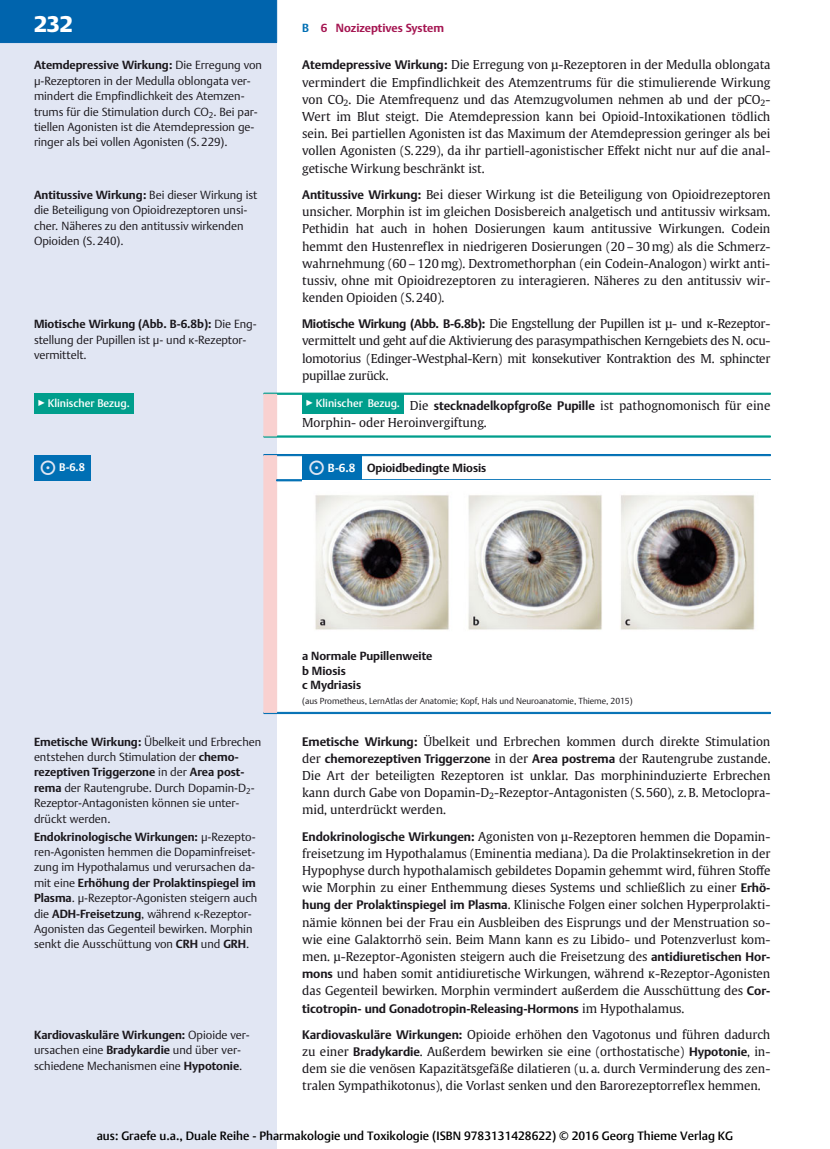
<style>
.page{position:relative;width:830px;height:1149px;background:#fff}
.page>*{position:absolute;margin:0;border:0;box-sizing:border-box;transform-origin:0 0}
.t1{font:22.35px "Adv T Te 9 dccad 3.B";color:#fff}
.t2{font:12.3px/17.2px "Adv TT1 c 81 c 27 a";color:#1a171c;text-align:justify}
.t3{font:12.3px "Adv TT1415 f 0 b 8.B";color:#1a171c}
.t4{font:500 12px "Thieme Argo 2011";color:#000}
.t5{font:11.7px/15.5px "Adv TT1875 e 499";color:#1a171c}
.t6{font:11.7px/15px "Adv TT1415 f 0 b 8.B";color:#1a171c}
.t7{font:11.7px "Adv TT1415 f 0 b 8.B";color:#a51652}
.t8{font:10.95px "Adv TT114 f 0202";color:#fff}
.t9{font:10.95px "Adv TT1415 f 0 b 8.B";color:#fff}
.t10{font:8.7px "Adv TT1875 e 499";color:#1a171c}
.s1{color:#006fb4}
.s2{font-family:"Adv TT1875 e 499"}
.s3{font-style:inherit}
.s4{font-family:"Adv TT1415 f 0 b 8.B"}
.s5{font-family:"Adv TT1 c 81 c 27 a+fb"}
.s6{font-size:20.85px;color:#e1e6f3}
.s7{color:#fff}
.s8{font-family:"Adv TT1 c 81 c 27 a"}
</style>
<div class="page">
<div style="left:0;top:0;width:276px;height:1148px;background:#e1e6f3"></div>
<div style="left:0;top:0;width:276px;height:43px;background:#0064ad"></div>
<hr style="left:264px;top:393px;width:506px;height:1px;background:#009e8c">
<hr style="left:264px;top:436px;width:506px;height:1px;background:#009e8c">
<div style="left:264px;top:394px;width:12px;height:42px;background:#f9d1d0"></div>
<div style="left:34px;top:393px;width:99px;height:20px;background:#009e8c"></div>
<div style="left:302px;top:394px;width:101px;height:19px;background:#009e8c"></div>
<hr style="left:264px;top:454px;width:506px;height:1px;background:#006fb4">
<div style="left:264px;top:712px;width:506px;height:1px;background:#006fb4;border:1px solid #006fb4"></div>
<div style="left:264px;top:455px;width:12px;height:257px;background:#f9d1d0"></div>
<div style="left:276px;top:479px;width:494px;height:1px;background:#006fb4;border:1px solid #006fb4"></div>
<div style="left:34px;top:454px;width:56px;height:26px;background:#006fb4"></div>
<div style="left:302px;top:455px;width:59px;height:25px;background:#006fb4"></div>
<img style="left:315px;top:495px;width:440px;height:135px">
<h1 class="t1" style="left:34px;top:11px;width:40px">232</h1>
<p class="t7" style="left:302px;top:23px;width:143px"><span class="s1">B</span> 6 Nozizeptives System</p>
<p class="t6" style="left:34px;top:59px;width:229px">Atemdepressive Wirkung: <span class="s2">Die Erregung von</span></p>
<p class="t5" style="left:34px;top:74px;width:225px"><span class="s3">μ</span>-Rezeptoren in der Medulla oblongata ver&shy;mindert die Empfindlichkeit des Atemzen&shy;trums für die Stimulation durch CO<sub>2</sub>. Bei par&shy;tiellen Agonisten ist die Atemdepression ge&shy;ringer als bei vollen Agonisten (S. 229).</p>
<p class="t6" style="left:34px;top:188px;width:225px">Antitussive Wirkung: <span class="s2">Bei dieser Wirkung ist</span></p>
<p class="t5" style="left:34px;top:203px;width:215px">die Beteiligung von Opioidrezeptoren unsi&shy;cher. Näheres zu den antitussiv wirkenden<br>Opioiden (S. 240).</p>
<p class="t6" style="left:34px;top:317px;width:224px">Miotische Wirkung (Abb. B-6.8b): <span class="s2">Die Eng-</span></p>
<p class="t5" style="left:34px;top:332px;width:214px">stellung der Pupillen ist <span class="s3">μ</span>- und <span class="s3">κ</span>-Rezeptor&shy;vermittelt.</p>
<p class="t2" style="left:302px;top:57px;width:469px"><span class="s4">Atemdepressive Wirkung:</span> Die Erregung von <span class="s3">μ</span>-Rezeptoren in der Medulla oblongata vermindert die Empfindlichkeit des Atemzentrums für die stimulierende Wirkung von CO<sub>2</sub>. Die Atemfrequenz und das Atemzugvolumen nehmen ab und der pCO<sub>2</sub>- Wert im Blut steigt. Die Atemdepression kann bei Opioid-Intoxikationen tödlich sein. Bei partiellen Agonisten ist das Maximum der Atemdepression geringer als bei vollen Agonisten (S. 229), da ihr partiell-agonistischer E<span class="s5">ff</span>ekt nicht nur auf die anal&shy;getische Wirkung beschränkt ist.</p>
<p class="t2" style="left:302px;top:186px;width:469px"><span class="s4">Antitussive Wirkung:</span> Bei dieser Wirkung ist die Beteiligung von Opioidrezeptoren unsicher. Morphin ist im gleichen Dosisbereich analgetisch und antitussiv wirksam.<br>Pethidin hat auch in hohen Dosierungen kaum antitussive Wirkungen. Codein hemmt den Hustenreflex in niedrigeren Dosierungen (20 <span class="s3">–</span> 30 mg) als die Schmerz&shy;wahrnehmung (60 <span class="s3">–</span> 120 mg). Dextromethorphan (ein Codein-Analogon) wirkt anti&shy;tussiv, ohne mit Opioidrezeptoren zu interagieren. Näheres zu den antitussiv wir&shy;kenden Opioiden (S. 240).</p>
<p class="t2" style="left:302px;top:316px;width:469px"><span class="s4">Miotische Wirkung (Abb. B-6.8b):</span> Die Engstellung der Pupillen ist <span class="s3">μ</span>- und <span class="s3">κ</span>-Rezeptor&shy;vermittelt und geht auf die Aktivierung des parasympathischen Kerngebiets des N. ocu&shy;lomotorius (Edinger-Westphal-Kern) mit konsekutiver Kontraktion des M. sphincter pupillae zurück.</p>
<p class="t8" style="left:38px;top:398px;width:93px"><span class="s3">▶</span> Klinischer Bezug.</p>
<p class="t2" style="left:302px;top:398px;width:469px"><sup>▶</sup> <sup>Klinischer</sup> <sup>Bezug.</sup> Die <span class="s4">stecknadelkopfgroße Pupille</span> ist pathognomonisch für eine<br>Morphin- oder Heroinvergiftung.</p>
<p class="t9" style="left:39px;top:462px;width:47px"><span class="s6">⊙</span> B-6.8</p>
<p class="t6" style="left:308px;top:460px;width:180px"><span class="s6">⊙</span> <span class="s7">B-6.8</span> Opioidbedingte Miosis</p>
<p class="t5" style="left:34px;top:734px;width:229px"><span class="s4">Emetische Wirkung:</span> Übelkeit und Erbrechen entstehen durch Stimulation der <span class="s4">chemo-</span></p>
<p class="t6" style="left:34px;top:765px;width:212px">rezeptiven Triggerzone <span class="s2">in der</span> Area post-</p>
<p class="t5" style="left:34px;top:780px;width:222px"><span class="s4">rema</span> der Rautengrube. Durch Dopamin-D<sub>2</sub>-<br>Rezeptor-Antagonisten können sie unter&shy;drückt werden.</p>
<p class="t6" style="left:34px;top:829px;width:223px">Endokrinologische Wirkungen: <span class="s2">μ</span><span class="s2">-Rezepto-</span></p>
<p class="t5" style="left:34px;top:844px;width:223px">ren-Agonisten hemmen die Dopaminfreiset&shy;zung im Hypothalamus und verursachen da-</p>
<p class="t6" style="left:34px;top:875px;width:223px"><span class="s2">mit eine</span> Erhöhung der Prolaktinspiegel im</p>
<p class="t5" style="left:34px;top:890px;width:225px"><span class="s4">Plasma</span>. <span class="s3">μ</span>-Rezeptor-Agonisten steigern auch die <span class="s4">ADH-Freisetzung</span>, während <span class="s3">κ</span>-Rezeptor-Agonisten das Gegenteil bewirken. Morphin senkt die Ausschüttung von <span class="s4">CRH</span> und <span class="s4">GRH</span>.</p>
<p class="t6" style="left:34px;top:1027px;width:217px">Kardiovaskuläre Wirkungen: <span class="s2">Opioide ver-</span></p>
<p class="t5" style="left:34px;top:1042px;width:210px">ursachen eine <span class="s4">Bradykardie</span> und über ver&shy;schiedene Mechanismen eine <span class="s4">Hypotonie</span>.</p>
<p class="t6" style="left:302px;top:648px;width:132px">a Normale Pupillenweite b Miosis<br>c Mydriasis</p>
<p class="t10" style="left:302px;top:697px;width:332px">(aus Prometheus, LernAtlas der Anatomie; Kopf, Hals und Neuroanatomie, Thieme, 2015)</p>
<p class="t2" style="left:302px;top:733px;width:469px"><span class="s4">Emetische Wirkung:</span> Übelkeit und Erbrechen kommen durch direkte Stimulation</p>
<p class="t3" style="left:302px;top:752px;width:469px"><span class="s8">der</span> chemorezeptiven Triggerzone <span class="s8">in der</span> Area postrema <span class="s8">der Rautengrube zustande.</span></p>
<p class="t2" style="left:302px;top:767px;width:469px">Die Art der beteiligten Rezeptoren ist unklar. Das morphininduzierte Erbrechen kann durch Gabe von Dopamin-D<sub>2</sub>-Rezeptor-Antagonisten (S. 560), z. B. Metoclopra&shy;mid, unterdrückt werden.</p>
<p class="t2" style="left:302px;top:828px;width:469px"><span class="s4">Endokrinologische Wirkungen:</span> Agonisten von <span class="s3">μ</span>-Rezeptoren hemmen die Dopamin&shy;freisetzung im Hypothalamus (Eminentia mediana). Da die Prolaktinsekretion in der Hypophyse durch hypothalamisch gebildetes Dopamin gehemmt wird, führen Sto<span class="s5">ff</span>e wie Morphin zu einer Enthemmung dieses Systems und schließlich zu einer <span class="s4">Erhö&shy;hung der Prolaktinspiegel im Plasma</span>. Klinische Folgen einer solchen Hyperprolakti&shy;nämie können bei der Frau ein Ausbleiben des Eisprungs und der Menstruation so&shy;wie eine Galaktorrhö sein. Beim Mann kann es zu Libido- und Potenzverlust kom&shy;men. <span class="s3">μ</span>-Rezeptor-Agonisten steigern auch die Freisetzung des <span class="s4">antidiuretischen Hor&shy;mons</span> und haben somit antidiuretische Wirkungen, während <span class="s3">κ</span>-Rezeptor-Agonisten das Gegenteil bewirken. Morphin vermindert außerdem die Ausschüttung des <span class="s4">Cor-</span></p>
<p class="t3" style="left:302px;top:1002px;width:383px">ticotropin- und Gonadotropin-Releasing-Hormons <span class="s8">im Hypothalamus.</span></p>
<p class="t2" style="left:302px;top:1026px;width:469px"><span class="s4">Kardiovaskuläre Wirkungen:</span> Opioide erhöhen den Vagotonus und führen dadurch zu einer <span class="s4">Bradykardie</span>. Außerdem bewirken sie eine (orthostatische) <span class="s4">Hypotonie</span>, in&shy;dem sie die venösen Kapazitätsgefäße dilatieren (u. a. durch Verminderung des zen&shy;tralen Sympathikotonus), die Vorlast senken und den Barorezeptorreflex hemmen.</p>
<p class="t4" style="left:97px;top:1127px;width:637px">aus: Graefe u.a., Duale Reihe - Pharmakologie und Toxikologie (ISBN 9783131428622) © 2016 Georg Thieme Verlag KG</p>
</div>
